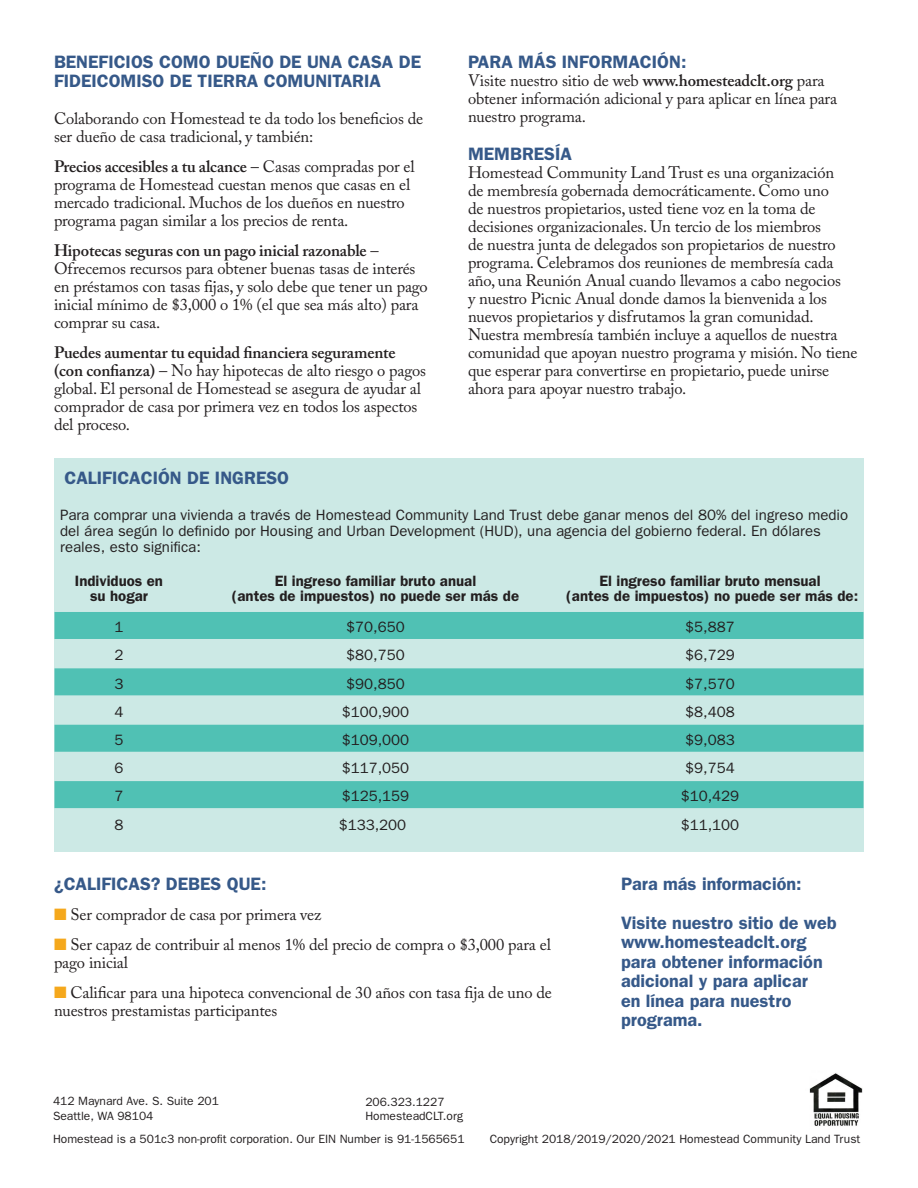
<style>
.page{position:relative;width:918px;height:1188px;background:#fff}
.page>*{position:absolute;margin:0;border:0;box-sizing:border-box;transform-origin:0 0}
.header2{font:600 18px/19.4px "Franklin Gothic";color:#365989}
.header2-2{font:16.5px/18px "Adobe Caslon Pro";letter-spacing:-.01em;color:#231f20}
.body{font:16.5px/18px "Adobe Caslon Pro";letter-spacing:-.01em;color:#231f20}
.header2-3{font:15px/16.2px "Franklin Gothic";color:#231f20}
.header2-4{font:600 15px "Franklin Gothic";color:#231f20}
.t1{font:12px "Franklin Gothic";color:#231f20}
.s1{font-weight:600}
.s2{color:#f5a81c}
</style>
<div class="page">
<div style="left:55px;top:458px;width:809px;height:394px;background:#cce9e5"></div>
<img style="left:809px;top:1073px;width:54px;height:53px">
<div style="left:54px;top:612px;width:810px;height:27px;background:#50c1b4"></div>
<div style="left:54px;top:668px;width:810px;height:27px;background:#50c1b4"></div>
<div style="left:54px;top:725px;width:810px;height:27px;background:#50c1b4"></div>
<div style="left:54px;top:781px;width:810px;height:27px;background:#50c1b4"></div>
<p class="header2" style="left:468px;top:52px;width:220px">PARA MÁS INFORMACIÓN:</p>
<p class="header2-2" style="left:468px;top:71px;width:371px">Visite nuestro sitio de web <span class="s1">www.homesteadclt.org</span> para obtener información adicional y para aplicar en línea para nuestro programa.</p>
<p class="header2" style="left:468px;top:145px;width:106px">MEMBRESÍA</p>
<p class="header2-2" style="left:468px;top:164px;width:391px">Homestead Community Land Trust es una organización<br>de membresía gobernada democráticamente. Como uno<br>de nuestros propietarios, usted tiene voz en la toma de decisiones organizacionales. Un tercio de los miembros<br>de nuestra junta de delegados son propietarios de nuestro programa. Celebramos dos reuniones de membresía cada año, una Reunión Anual cuando llevamos a cabo negocios<br>y nuestro Picnic Anual donde damos la bienvenida a los nuevos propietarios y disfrutamos la gran comunidad.<br>Nuestra membresía también incluye a aquellos de nuestra comunidad que apoyan nuestro programa y misión. No tiene que esperar para convertirse en propietario, puede unirse ahora para apoyar nuestro trabajo.</p>
<p class="header2" style="left:54px;top:52px;width:369px">BENEFICIOS COMO DUEÑO DE UNA CASA DE<br>FIDEICOMISO DE TIERRA COMUNITARIA</p>
<p class="header2-2" style="left:54px;top:110px;width:371px">Colaborando con Homestead te da todo los beneficios de ser dueño de casa tradicional, y también:</p>
<p class="body" style="left:54px;top:158px;width:362px"><span class="s1">Precios accesibles a tu alcance</span> – Casas compradas por el programa de Homestead cuestan menos que casas en el mercado tradicional. Muchos de los dueños en nuestro programa pagan similar a los precios de renta.</p>
<p class="body" style="left:54px;top:242px;width:375px"><span class="s1">Hipotecas seguras con un pago inicial razonable</span> – Ofrecemos recursos para obtener buenas tasas de interés en préstamos con tasas fijas, y solo debe que tener un pago inicial mínimo de $3,000 o 1% (el que sea más alto) para comprar su casa.</p>
<p class="body" style="left:54px;top:344px;width:374px"><span class="s1">Puedes aumentar tu equidad financiera seguramente (con confianza)</span> – No hay hipotecas de alto riesgo o pagos global. El personal de Homestead se asegura de ayudar al comprador de casa por primera vez en todos los aspectos del proceso.</p>
<p class="header2" style="left:64px;top:468px;width:226px">CALIFICACIÓN DE INGRESO</p>
<p class="header2-3" style="left:60px;top:507px;width:790px">Para comprar una vivienda a través de Homestead Community Land Trust debe ganar menos del 80% del ingreso medio del área según lo definido por Housing and Urban Development (HUD), una agencia del gobierno federal. En dólares reales, esto significa:</p>
<p class="header2-4" style="left:75px;top:572px;width:90px">Individuos en</p>
<p class="header2-4" style="left:275px;top:572px;width:203px">El ingreso familiar bruto anual</p>
<p class="header2-4" style="left:599px;top:572px;width:223px">El ingreso familiar bruto mensual</p>
<p class="header2-4" style="left:90px;top:587px;width:59px">su hogar</p>
<p class="header2-4" style="left:232px;top:587px;width:289px">(antes de impuestos) no puede ser más de</p>
<p class="header2-4" style="left:566px;top:587px;width:293px">(antes de impuestos) no puede ser más de:</p>
<p class="header2-3" style="left:114px;top:619px;width:10px">1</p>
<p class="header2-3" style="left:346px;top:619px;width:60px">$70,650</p>
<p class="header2-3" style="left:685px;top:619px;width:51px">$5,887</p>
<p class="header2-3" style="left:114px;top:647px;width:10px">2</p>
<p class="header2-3" style="left:346px;top:647px;width:60px">$80,750</p>
<p class="header2-3" style="left:685px;top:647px;width:51px">$6,729</p>
<p class="header2-3" style="left:114px;top:676px;width:10px">3</p>
<p class="header2-3" style="left:346px;top:676px;width:60px">$90,850</p>
<p class="header2-3" style="left:685px;top:676px;width:51px">$7,570</p>
<p class="header2-3" style="left:114px;top:704px;width:10px">4</p>
<p class="header2-3" style="left:342px;top:704px;width:69px">$100,900</p>
<p class="header2-3" style="left:685px;top:704px;width:51px">$8,408</p>
<p class="header2-3" style="left:114px;top:732px;width:10px">5</p>
<p class="header2-3" style="left:342px;top:732px;width:69px">$109,000</p>
<p class="header2-3" style="left:685px;top:732px;width:51px">$9,083</p>
<p class="header2-3" style="left:114px;top:760px;width:10px">6</p>
<p class="header2-3" style="left:342px;top:760px;width:69px">$117,050</p>
<p class="header2-3" style="left:685px;top:760px;width:51px">$9,754</p>
<p class="header2-3" style="left:114px;top:788px;width:10px">7</p>
<p class="header2-3" style="left:342px;top:788px;width:69px">$125,159</p>
<p class="header2-3" style="left:681px;top:788px;width:60px">$10,429</p>
<p class="header2-3" style="left:114px;top:816px;width:10px">8</p>
<p class="header2-3" style="left:339px;top:816px;width:69px">$133,200</p>
<p class="header2-3" style="left:681px;top:816px;width:60px">$11,100</p>
<p class="header2" style="left:54px;top:874px;width:214px">¿CALIFICAS? DEBES QUE:</p>
<p class="body" style="left:54px;top:905px;width:269px"><span class="s2">■</span> Ser comprador de casa por primera vez</p>
<p class="body" style="left:54px;top:935px;width:498px"><span class="s2">■</span> Ser capaz de contribuir al menos 1% del precio de compra o $3,000 para el pago inicial</p>
<p class="body" style="left:54px;top:983px;width:499px"><span class="s2">■</span> Calificar para una hipoteca convencional de 30 años con tasa fija de uno de nuestros prestamistas participantes</p>
<p class="header2" style="left:621px;top:874px;width:182px">Para más información:</p>
<p class="header2" style="left:621px;top:913px;width:217px">Visite nuestro sitio de web www.homesteadclt.org para obtener información adicional y para aplicar<br>en línea para nuestro programa.</p>
<p class="t1" style="left:53px;top:1094px;width:168px">412 Maynard Ave. S. Suite 201</p>
<p class="t1" style="left:53px;top:1109px;width:102px">Seattle, WA 98104</p>
<p class="t1" style="left:365px;top:1095px;width:81px">206.323.1227</p>
<p class="t1" style="left:365px;top:1109px;width:99px">HomesteadCLT.org</p>
<p class="t1" style="left:53px;top:1132px;width:413px">Homestead is a 501c3 non-profit corporation. Our EIN Number is 91-1565651</p>
<p class="t1" style="left:490px;top:1132px;width:372px">Copyright 2018/2019/2020/2021 Homestead Community Land Trust</p>
</div>
